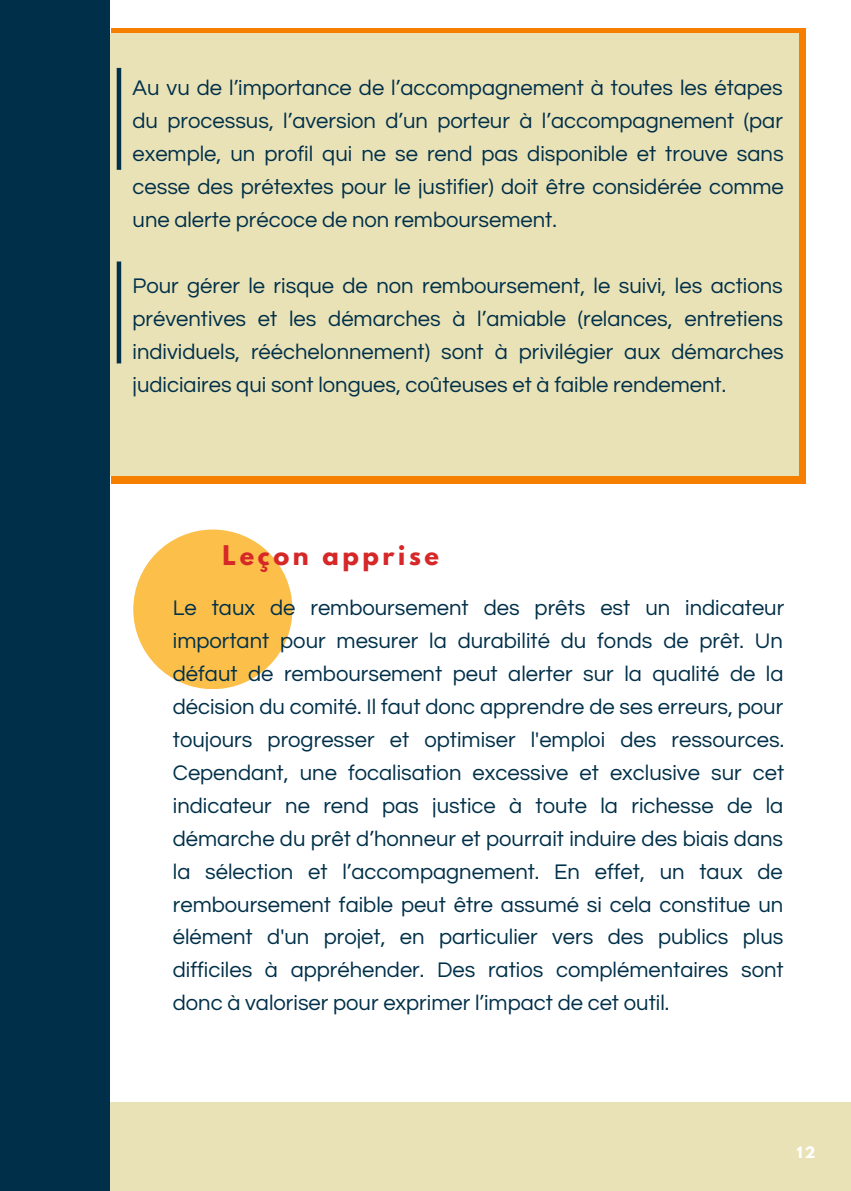
<style>
.page{position:relative;width:851px;height:1191px;background:#fff}
.page>*{position:absolute;margin:0;border:0;box-sizing:border-box;transform-origin:0 0}
.t1{font:700 24px "League Spartan";letter-spacing:.15em;color:#d62828}
.t2{font:22px/33px "Questrial";color:#003049;text-align:justify}
.t3{font:700 14px "League Spartan";color:#fff}
</style>
<div class="page">
<div style="left:0;top:1103px;width:850px;height:87px;background:#eae2b7"></div>
<div style="left:111px;top:28px;width:694px;height:456px;background:#f77f00"></div>
<div style="left:110px;top:33px;width:688px;height:442px;background:#eae2b7"></div>
<div style="left:0;top:0;width:110px;height:1190px;background:#003049"></div>
<hr style="left:117px;top:68px;width:4px;height:102px;background:#003049">
<hr style="left:117px;top:262px;width:4px;height:101px;background:#003049">
<div style="left:133px;top:530px;width:159px;height:159px;background:#fcbf49;border-radius:50%"></div>
<p class="t2" style="left:132px;top:72px;width:652px">Au vu de l’importance de l’accompagnement à toutes les étapes du processus, l’aversion d’un porteur à l’accompagnement (par exemple, un profil qui ne se rend pas disponible et trouve sans cesse des prétextes pour le justifier) doit être considérée comme une alerte précoce de non remboursement.</p>
<p class="t2" style="left:132px;top:269px;width:652px">Pour gérer le risque de non remboursement, le suivi, les actions préventives et les démarches à l’amiable (relances, entretiens individuels, rééchelonnement) sont à privilégier aux démarches judiciaires qui sont longues, coûteuses et à faible rendement.</p>
<p class="t1" style="left:222px;top:544px;width:218px">Leçon apprise</p>
<p class="t2" style="left:173px;top:591px;width:612px">Le taux de remboursement des prêts est un indicateur important pour mesurer la durabilité du fonds de prêt. Un défaut de remboursement peut alerter sur la qualité de la décision du comité. Il faut donc apprendre de ses erreurs, pour toujours progresser et optimiser l'emploi des ressources.<br>Cependant, une focalisation excessive et exclusive sur cet indicateur ne rend pas justice à toute la richesse de la démarche du prêt d’honneur et pourrait induire des biais dans la sélection et l’accompagnement. En effet, un taux de remboursement faible peut être assumé si cela constitue un élément d'un projet, en particulier vers des publics plus difficiles à appréhender. Des ratios complémentaires sont donc à valoriser pour exprimer l’impact de cet outil.</p>
<p class="t3" style="left:796px;top:1145px;width:20px">12</p>
</div>
